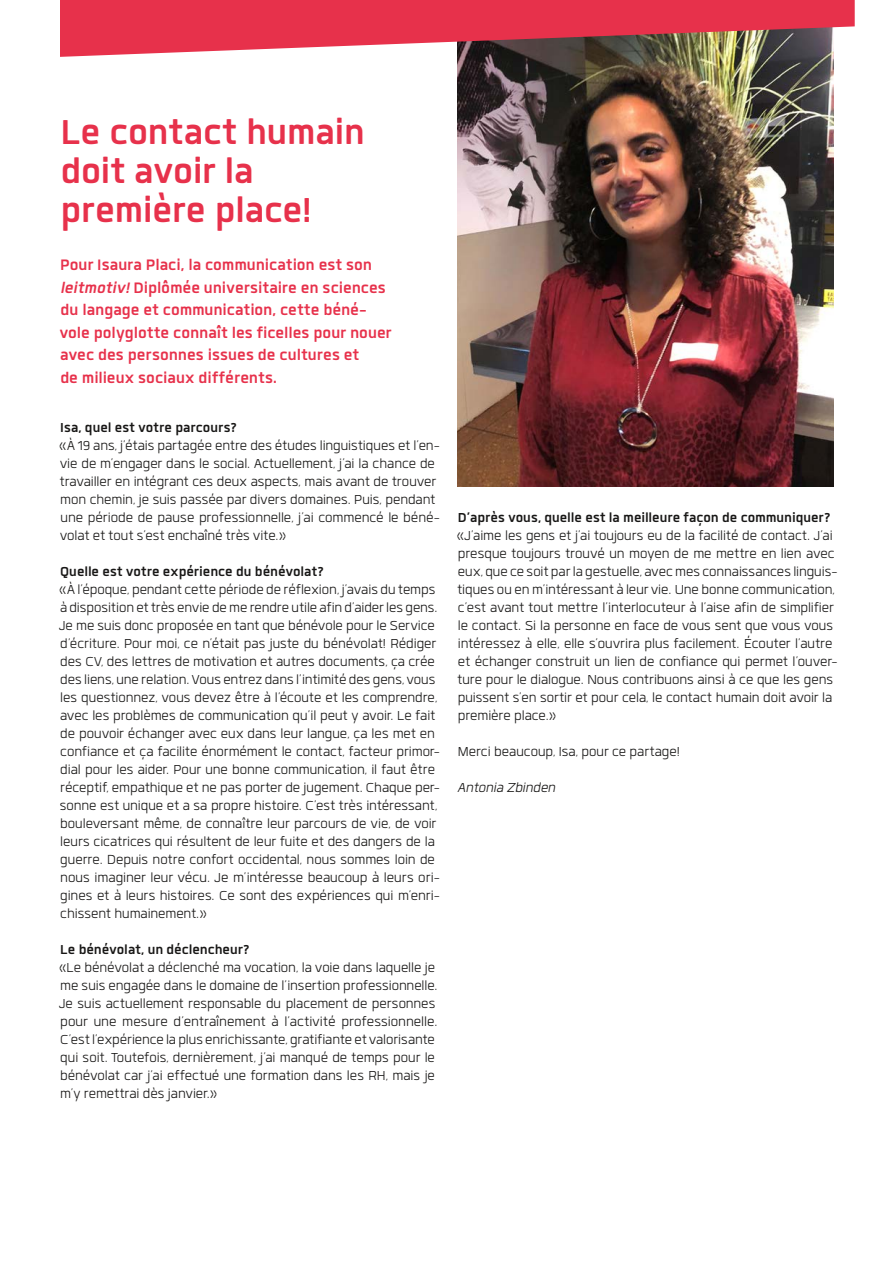
<style>
.page{position:relative;width:893px;height:1263px;background:#fff}
.page>*{position:absolute;margin:0;border:0;box-sizing:border-box;transform-origin:0 0}
.t1{font:700 48px/39px "Quan";letter-spacing:-.01em;color:#e7314b}
.t2{font:700 21px/22.5px "Quan";letter-spacing:-.005em;color:#e7314b}
.t3{font:300 18px/18px "Quan";color:#181716}
.t4{font:700 18px "Quan";color:#181716}
.t5{font:italic 300 18px "Quan";color:#181716}
.s1{font-style:italic}
</style>
<div class="page">
<img style="left:457px;top:59px;width:376px;height:427px">
<svg style="left:60px;top:0;width:795px;height:59px;background:#ce4d5c"></svg>
<h1 class="t1" style="left:61px;top:112px;width:306px">Le contact humain doit avoir la première place!</h1>
<p class="t2" style="left:60px;top:253px;width:333px">Pour Isaura Placi, la communication est son <span class="s1">leitmotiv!</span>Diplômée universitaire en sciences du langage et communication, cette béné&shy;vole polyglotte connaît les ficelles pour nouer avec des personnes issues de cultures et<br>de milieux sociaux différents.</p>
<p class="t4" style="left:60px;top:419px;width:179px">Isa, quel est votre parcours?</p>
<p class="t3" style="left:59px;top:436px;width:383px">«À 19 ans, j’étais partagée entre des études linguistiques et l’en&shy;vie de m’engager dans le social. Actuellement, j’ai la chance de travailler en intégrant ces deux aspects, mais avant de trouver mon chemin, je suis passée par divers domaines. Puis, pendant une période de pause professionnelle, j’ai commencé le béné&shy;volat et tout s’est enchaîné très vite.»</p>
<p class="t4" style="left:60px;top:563px;width:266px">Quelle est votre expérience du bénévolat?</p>
<p class="t3" style="left:59px;top:580px;width:383px">«À l’époque, pendant cette période de réflexion, j’avais du temps à disposition et très envie de me rendre utile afin d’aider les gens.<br>Je me suis donc proposée en tant que bénévole pour le Service d’écriture. Pour moi, ce n’était pas juste du bénévolat! Rédiger des CV, des lettres de motivation et autres documents, ça crée des liens, une relation. Vous entrez dans l’intimité des gens, vous les questionnez, vous devez être à l’écoute et les comprendre, avec les problèmes de communication qu’il peut y avoir. Le fait de pouvoir échanger avec eux dans leur langue, ça les met en confiance et ça facilite énormément le contact, facteur primor&shy;dial pour les aider. Pour une bonne communication, il faut être réceptif, empathique et ne pas porter de jugement. Chaque per&shy;sonne est unique et a sa propre histoire. C’est très intéressant, bouleversant même, de connaître leur parcours de vie, de voir leurs cicatrices qui résultent de leur fuite et des dangers de la guerre. Depuis notre confort occidental, nous sommes loin de nous imaginer leur vécu. Je m’intéresse beaucoup à leurs ori&shy;gines et à leurs histoires. Ce sont des expériences qui m’enri&shy;chissent humainement.»</p>
<p class="t4" style="left:60px;top:941px;width:191px">Le bénévolat, un déclencheur?</p>
<p class="t3" style="left:59px;top:958px;width:380px">«Le bénévolat a déclenché ma vocation, la voie dans laquelle je me suis engagée dans le domaine de l’insertion professionnelle.<br>Je suis actuellement responsable du placement de personnes pour une mesure d’entraînement à l’activité professionnelle.<br>C’est l’expérience la plus enrichissante, gratifiante et valorisante qui soit. Toutefois, dernièrement, j’ai manqué de temps pour le bénévolat car j’ai effectué une formation dans les RH, mais je m’y remettrai dès janvier.»</p>
<p class="t4" style="left:458px;top:509px;width:374px">D’après vous, quelle est la meilleure façon de communiquer?</p>
<p class="t3" style="left:456px;top:526px;width:383px">«J’aime les gens et j’ai toujours eu de la facilité de contact. J’ai presque toujours trouvé un moyen de me mettre en lien avec eux, que ce soit par la gestuelle, avec mes connaissances linguis&shy;tiques ou en m’intéressant à leur vie. Une bonne communication, c’est avant tout mettre l’interlocuteur à l’aise afin de simplifier le contact. Si la personne en face de vous sent que vous vous intéressez à elle, elle s’ouvrira plus facilement. Écouter l’autre et échanger construit un lien de confiance qui permet l’ouver&shy;ture pour le dialogue. Nous contribuons ainsi à ce que les gens puissent s’en sortir et pour cela, le contact humain doit avoir la première place.»</p>
<p class="t3" style="left:458px;top:742px;width:223px">Merci beaucoup, Isa, pour ce partage!</p>
<p class="t5" style="left:457px;top:779px;width:102px">Antonia Zbinden</p>
</div>
